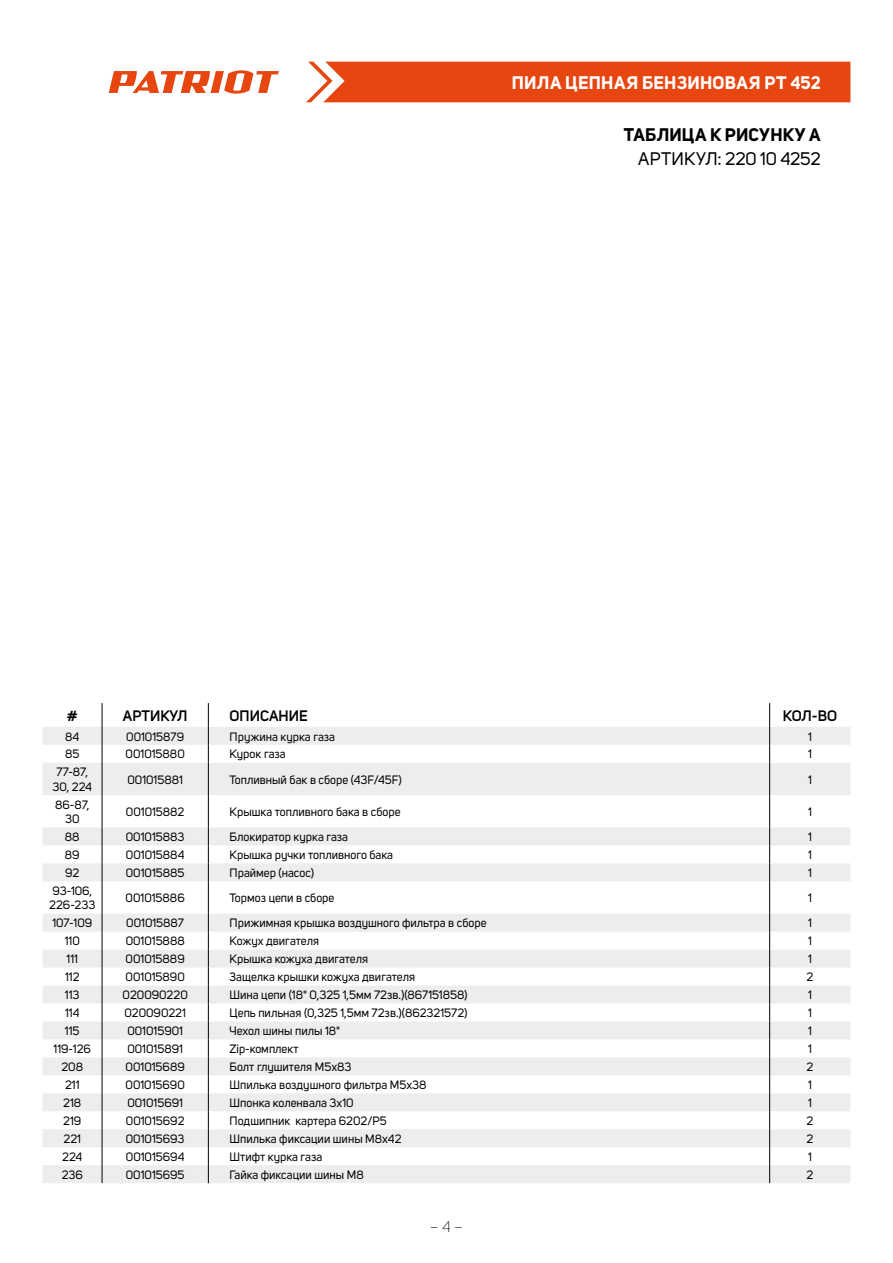
<style>
.page{position:relative;width:893px;height:1263px;background:#fff}
.page>*{position:absolute;margin:0;border:0;box-sizing:border-box;transform-origin:0 0}
.t1{font:700 18px "Uni Sans";letter-spacing:.015em;color:#fff}
.t2{font:18px "Uni Sans";letter-spacing:-.005em;color:#000}
.t3{font:700 18px "Uni Sans";letter-spacing:.02em;color:#000}
.t4{font:600 15px "Uni Sans";color:#000}
.t5{font:300 15px "Uni Sans";color:#000}
.t6{font:12px/14.4px "Uni Sans";color:#000;text-align:center}
</style>
<div class="page">
<div style="left:306px;top:62px;width:544px;height:40px;background:#e84610"></div>
<svg style="left:109px;top:70px;width:170px;height:24px"></svg>
<svg style="left:43px;top:727px;width:807px;height:456px;fill:#f5f5f5"></svg>
<svg style="left:102px;top:703px;width:1px;height:60px"></svg>
<svg style="left:208px;top:703px;width:1px;height:60px"></svg>
<svg style="left:769px;top:703px;width:1px;height:60px"></svg>
<hr style="left:102px;top:763px;width:1px;height:32px;background:#000">
<hr style="left:208px;top:763px;width:1px;height:32px;background:#000">
<hr style="left:769px;top:763px;width:1px;height:32px;background:#000">
<hr style="left:102px;top:795px;width:1px;height:32px;background:#000">
<hr style="left:208px;top:795px;width:1px;height:32px;background:#000">
<hr style="left:769px;top:795px;width:1px;height:32px;background:#000">
<svg style="left:102px;top:827px;width:1px;height:54px"></svg>
<svg style="left:208px;top:827px;width:1px;height:54px"></svg>
<svg style="left:769px;top:827px;width:1px;height:54px"></svg>
<hr style="left:102px;top:881px;width:1px;height:33px;background:#000">
<hr style="left:208px;top:881px;width:1px;height:33px;background:#000">
<hr style="left:769px;top:881px;width:1px;height:33px;background:#000">
<svg style="left:102px;top:914px;width:1px;height:269px"></svg>
<svg style="left:208px;top:914px;width:1px;height:269px"></svg>
<svg style="left:769px;top:914px;width:1px;height:269px"></svg>
<h1 class="t1" style="left:512px;top:72px;width:310px">ПИЛА ЦЕПНАЯ БЕНЗИНОВАЯ PT 452</h1>
<h1 class="t3" style="left:624px;top:123px;width:198px">ТАБЛИЦА К РИСУНКУ A</h1>
<h1 class="t2" style="left:638px;top:148px;width:184px">АРТИКУЛ: 220 10 4252</h1>
<p class="t4" style="left:67px;top:707px;width:12px">#</p>
<p class="t4" style="left:123px;top:707px;width:66px">АРТИКУЛ</p>
<p class="t4" style="left:230px;top:707px;width:80px">ОПИСАНИЕ</p>
<p class="t4" style="left:783px;top:707px;width:56px">КОЛ-ВО</p>
<p class="t6" style="left:65px;top:729px;width:16px">84</p>
<p class="t6" style="left:126px;top:729px;width:59px">001015879</p>
<p class="t6" style="left:230px;top:729px;width:107px">Пружина курка газа</p>
<p class="t6" style="left:808px;top:729px;width:5px">1</p>
<p class="t6" style="left:65px;top:747px;width:16px">85</p>
<p class="t6" style="left:126px;top:747px;width:61px">001015880</p>
<p class="t6" style="left:230px;top:747px;width:58px">Курок газа</p>
<p class="t6" style="left:808px;top:747px;width:5px">1</p>
<p class="t6" style="left:52px;top:765px;width:41px">77-87,<br>30, 224</p>
<p class="t6" style="left:127px;top:772px;width:57px">001015881</p>
<p class="t6" style="left:230px;top:772px;width:174px">Топливный бак в сборе (43F/45F)</p>
<p class="t6" style="left:808px;top:772px;width:5px">1</p>
<p class="t6" style="left:55px;top:797px;width:36px">86-87,<br>30</p>
<p class="t6" style="left:126px;top:805px;width:60px">001015882</p>
<p class="t6" style="left:230px;top:805px;width:172px">Крышка топливного бака в сборе</p>
<p class="t6" style="left:808px;top:805px;width:5px">1</p>
<p class="t6" style="left:65px;top:830px;width:16px">88</p>
<p class="t6" style="left:126px;top:830px;width:60px">001015883</p>
<p class="t6" style="left:230px;top:830px;width:120px">Блокиратор курка газа</p>
<p class="t6" style="left:808px;top:830px;width:5px">1</p>
<p class="t6" style="left:65px;top:848px;width:16px">89</p>
<p class="t6" style="left:126px;top:848px;width:60px">001015884</p>
<p class="t6" style="left:230px;top:848px;width:165px">Крышка ручки топливного бака</p>
<p class="t6" style="left:808px;top:848px;width:5px">1</p>
<p class="t6" style="left:65px;top:866px;width:16px">92</p>
<p class="t6" style="left:126px;top:866px;width:60px">001015885</p>
<p class="t6" style="left:230px;top:866px;width:86px">Праймер (насос)</p>
<p class="t6" style="left:808px;top:866px;width:5px">1</p>
<p class="t6" style="left:49px;top:884px;width:48px;text-align:left">93-106,<br>226-233</p>
<p class="t6" style="left:126px;top:891px;width:61px">001015886</p>
<p class="t6" style="left:230px;top:891px;width:106px">Тормоз цепи в сборе</p>
<p class="t6" style="left:808px;top:891px;width:5px">1</p>
<p class="t6" style="left:52px;top:916px;width:41px">107-109</p>
<p class="t6" style="left:126px;top:916px;width:59px">001015887</p>
<p class="t6" style="left:230px;top:916px;width:259px">Прижимная крышка воздушного фильтра в сборе</p>
<p class="t6" style="left:808px;top:916px;width:5px">1</p>
<p class="t6" style="left:65px;top:934px;width:17px">110</p>
<p class="t6" style="left:126px;top:934px;width:61px">001015888</p>
<p class="t6" style="left:230px;top:934px;width:91px">Кожух двигателя</p>
<p class="t6" style="left:808px;top:934px;width:5px">1</p>
<p class="t6" style="left:67px;top:952px;width:13px">111</p>
<p class="t6" style="left:126px;top:952px;width:61px">001015889</p>
<p class="t6" style="left:230px;top:952px;width:140px">Крышка кожуха двигателя</p>
<p class="t6" style="left:808px;top:952px;width:5px">1</p>
<p class="t6" style="left:65px;top:970px;width:16px">112</p>
<p class="t6" style="left:126px;top:970px;width:61px">001015890</p>
<p class="t6" style="left:230px;top:970px;width:187px">Защелка крышки кожуха двигателя</p>
<p class="t6" style="left:807px;top:970px;width:8px">2</p>
<p class="t6" style="left:65px;top:988px;width:16px">113</p>
<p class="t6" style="left:123px;top:988px;width:67px">020090220</p>
<p class="t6" style="left:230px;top:988px;width:239px">Шина цепи (18" 0,325 1,5мм 72зв.)(867151858)</p>
<p class="t6" style="left:808px;top:988px;width:5px">1</p>
<p class="t6" style="left:65px;top:1006px;width:16px">114</p>
<p class="t6" style="left:124px;top:1006px;width:63px">020090221</p>
<p class="t6" style="left:230px;top:1006px;width:239px">Цепь пильная (0,325 1,5мм 72зв.)(862321572)</p>
<p class="t6" style="left:808px;top:1006px;width:5px">1</p>
<p class="t6" style="left:65px;top:1024px;width:16px">115</p>
<p class="t6" style="left:127px;top:1024px;width:57px">001015901</p>
<p class="t6" style="left:230px;top:1024px;width:112px">Чехол шины пилы 18"</p>
<p class="t6" style="left:808px;top:1024px;width:5px">1</p>
<p class="t6" style="left:54px;top:1042px;width:39px">119-126</p>
<p class="t6" style="left:127px;top:1042px;width:57px">001015891</p>
<p class="t6" style="left:230px;top:1042px;width:71px">Zip-комплект</p>
<p class="t6" style="left:808px;top:1042px;width:5px">1</p>
<p class="t6" style="left:61px;top:1060px;width:23px">208</p>
<p class="t6" style="left:126px;top:1060px;width:61px">001015689</p>
<p class="t6" style="left:230px;top:1060px;width:123px">Болт глушителя М5х83</p>
<p class="t6" style="left:807px;top:1060px;width:8px">2</p>
<p class="t6" style="left:65px;top:1078px;width:16px">211</p>
<p class="t6" style="left:126px;top:1078px;width:61px">001015690</p>
<p class="t6" style="left:230px;top:1078px;width:198px">Шпилька воздушного фильтра М5х38</p>
<p class="t6" style="left:808px;top:1078px;width:5px">1</p>
<p class="t6" style="left:63px;top:1096px;width:20px">218</p>
<p class="t6" style="left:127px;top:1096px;width:57px">001015691</p>
<p class="t6" style="left:230px;top:1096px;width:126px">Шпонка коленвала 3х10</p>
<p class="t6" style="left:808px;top:1096px;width:5px">1</p>
<p class="t6" style="left:63px;top:1114px;width:20px">219</p>
<p class="t6" style="left:126px;top:1114px;width:60px">001015692</p>
<p class="t6" style="left:230px;top:1114px;width:159px">Подшипник картера 6202/P5</p>
<p class="t6" style="left:807px;top:1114px;width:8px">2</p>
<p class="t6" style="left:64px;top:1132px;width:19px">221</p>
<p class="t6" style="left:126px;top:1132px;width:60px">001015693</p>
<p class="t6" style="left:230px;top:1132px;width:173px">Шпилька фиксации шины М8х42</p>
<p class="t6" style="left:807px;top:1132px;width:8px">2</p>
<p class="t6" style="left:62px;top:1150px;width:22px">224</p>
<p class="t6" style="left:126px;top:1150px;width:60px">001015694</p>
<p class="t6" style="left:230px;top:1150px;width:94px">Штифт курка газа</p>
<p class="t6" style="left:808px;top:1150px;width:5px">1</p>
<p class="t6" style="left:62px;top:1168px;width:23px">236</p>
<p class="t6" style="left:126px;top:1168px;width:60px">001015695</p>
<p class="t6" style="left:230px;top:1168px;width:136px">Гайка фиксации шины М8</p>
<p class="t6" style="left:807px;top:1168px;width:8px">2</p>
<p class="t5" style="left:430px;top:1218px;width:35px">– 4 –</p>
</div>
